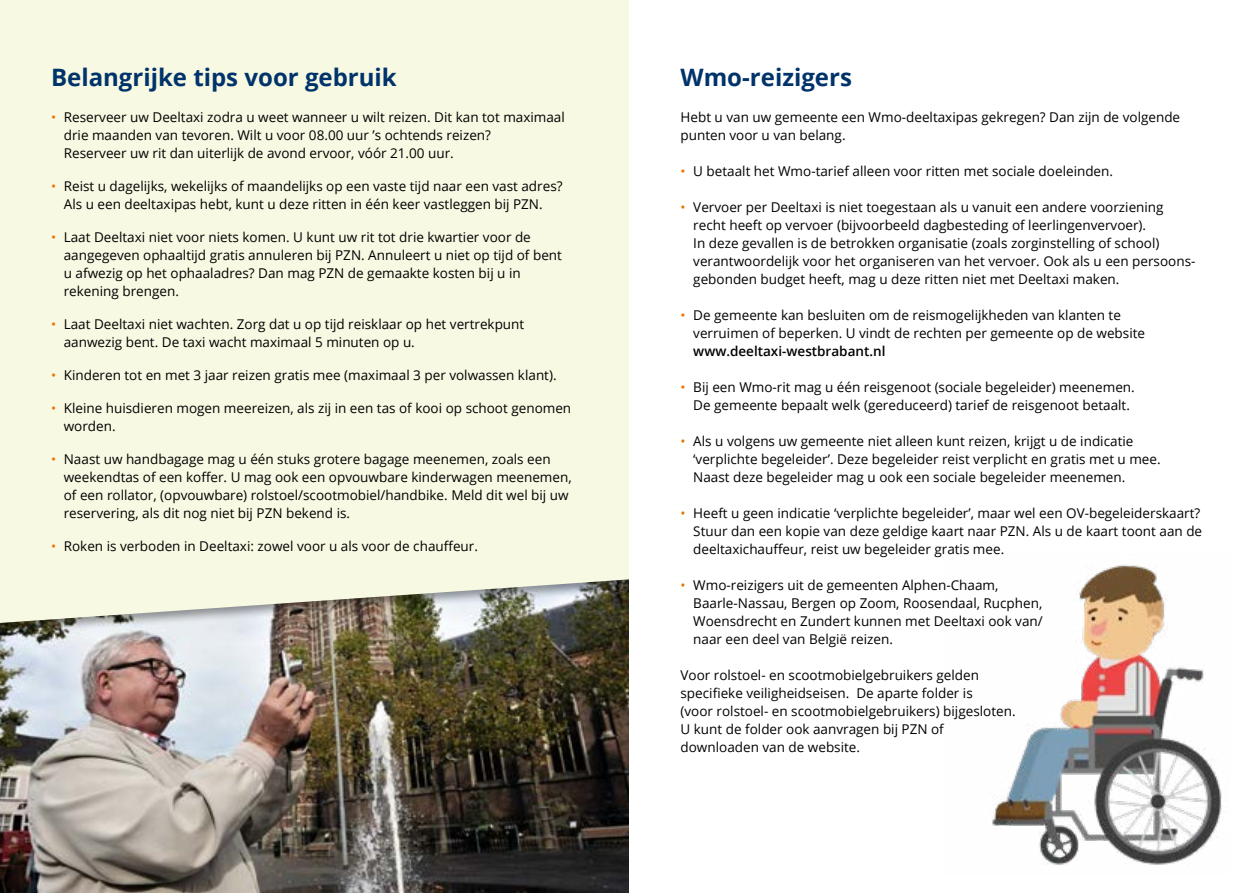
<style>
.page{position:relative;width:1259px;height:893px;background:#fff}
.page>*{position:absolute;margin:0;border:0;box-sizing:border-box;transform-origin:0 0}
.t1{font:700 24px "Open Sans";color:#00336a}
.t2{font:13.5px/18px "Open Sans";color:#000}
.t3{font:600 13.5px "Open Sans";color:#000}
.s1{color:#ee7203}
</style>
<div class="page">
<img style="left:0;top:680px;width:629px;height:213px">
<div style="left:0;top:0;width:1259px;height:680px;background:#000;opacity:.4"></div>
<div style="left:0;top:0;width:629px;height:623px;background:#f8f9e3"></div>
<div style="left:629px;top:0;width:630px;height:893px;background:#fff"></div>
<img style="left:992px;top:564px;width:230px;height:302px">
<h1 class="t1" style="left:51px;top:60px;width:347px">Belangrijke tips voor gebruik</h1>
<p class="t2" style="left:64px;top:108px;width:502px;text-indent:-13px"><span class="s1">•</span> Reserveer uw Deeltaxi zodra u weet wanneer u wilt reizen. Dit kan tot maximaal drie maanden van tevoren. Wilt u voor 08.00 uur ’s ochtends reizen?<br>Reserveer uw rit dan uiterlijk de avond ervoor, vóór 21.00 uur.</p>
<p class="t2" style="left:51px;top:177px;width:513px;text-align:center"><span class="s1">•</span> Reist u dagelijks, wekelijks of maandelijks op een vaste tijd naar een vast adres?<br>Als u een deeltaxipas hebt, kunt u deze ritten in één keer vastleggen bij PZN.</p>
<p class="t2" style="left:64px;top:228px;width:500px;text-indent:-13px"><span class="s1">•</span> Laat Deeltaxi niet voor niets komen. U kunt uw rit tot drie kwartier voor de aangegeven ophaaltijd gratis annuleren bij PZN. Annuleert u niet op tijd of bent u afwezig op het ophaaladres? Dan mag PZN de gemaakte kosten bij u in rekening brengen.</p>
<p class="t2" style="left:64px;top:315px;width:462px;text-indent:-13px"><span class="s1">•</span> Laat Deeltaxi niet wachten. Zorg dat u op tijd reisklaar op het vertrekpunt aanwezig bent. De taxi wacht maximaal 5 minuten op u.</p>
<p class="t2" style="left:51px;top:366px;width:507px"><span class="s1">•</span> Kinderen tot en met 3 jaar reizen gratis mee (maximaal 3 per volwassen klant).</p>
<p class="t2" style="left:64px;top:399px;width:509px;text-indent:-13px"><span class="s1">•</span> Kleine huisdieren mogen meereizen, als zij in een tas of kooi op schoot genomen worden.</p>
<p class="t2" style="left:64px;top:450px;width:509px;text-indent:-13px"><span class="s1">•</span> Naast uw handbagage mag u één stuks grotere bagage meenemen, zoals een weekendtas of een koffer. U mag ook een opvouwbare kinderwagen meenemen, of een rollator, (opvouwbare) rolstoel/scootmobiel/handbike. Meld dit wel bij uw reservering, als dit nog niet bij PZN bekend is.</p>
<p class="t2" style="left:51px;top:537px;width:428px"><span class="s1">•</span> Roken is verboden in Deeltaxi: zowel voor u als voor de chauffeur.</p>
<h1 class="t1" style="left:680px;top:60px;width:173px">Wmo-reizigers</h1>
<p class="t2" style="left:680px;top:108px;width:501px">Hebt u van uw gemeente een Wmo-deeltaxipas gekregen? Dan zijn de volgende punten voor u van belang.</p>
<p class="t2" style="left:680px;top:162px;width:434px"><span class="s1">•</span> U betaalt het Wmo-tarief alleen voor ritten met sociale doeleinden.</p>
<p class="t2" style="left:693px;top:198px;width:503px;text-indent:-13px"><span class="s1">•</span> Vervoer per Deeltaxi is niet toegestaan als u vanuit een andere voorziening recht heeft op vervoer (bijvoorbeeld dagbesteding of leerlingenvervoer).<br>In deze gevallen is de betrokken organisatie (zoals zorginstelling of school) verantwoordelijk voor het organiseren van het vervoer. Ook als u een persoons&shy;gebonden budget heeft, mag u deze ritten niet met Deeltaxi maken.</p>
<p class="t2" style="left:693px;top:306px;width:453px;text-indent:-13px"><span class="s1">•</span> De gemeente kan besluiten om de reismogelijkheden van klanten te verruimen of beperken. U vindt de rechten per gemeente op de website</p>
<p class="t3" style="left:693px;top:342px;width:194px">www.deeltaxi-westbrabant.nl</p>
<p class="t2" style="left:680px;top:378px;width:456px;text-align:center"><span class="s1">•</span> Bij een Wmo-rit mag u één reisgenoot (sociale begeleider) meenemen.<br>De gemeente bepaalt welk (gereduceerd) tarief de reisgenoot betaalt.</p>
<p class="t2" style="left:693px;top:432px;width:469px;text-indent:-13px"><span class="s1">•</span> Als u volgens uw gemeente niet alleen kunt reizen, krijgt u de indicatie ‘verplichte begeleider’. Deze begeleider reist verplicht en gratis met u mee.<br>Naast deze begeleider mag u ook een sociale begeleider meenemen.</p>
<p class="t2" style="left:693px;top:504px;width:510px;text-indent:-13px"><span class="s1">•</span> Heeft u geen indicatie ‘verplichte begeleider’, maar wel een OV-begeleiderskaart?<br>Stuur dan een kopie van deze geldige kaart naar PZN. Als u de kaart toont aan de deeltaxichauffeur, reist uw begeleider gratis mee.</p>
<p class="t2" style="left:693px;top:576px;width:351px;text-indent:-13px"><span class="s1">•</span> Wmo-reizigers uit de gemeenten Alphen-Chaam, Baarle-Nassau, Bergen op Zoom, Roosendaal, Rucphen, Woensdrecht en Zundert kunnen met Deeltaxi ook van/ naar een deel van België reizen.</p>
<p class="t2" style="left:680px;top:666px;width:336px">Voor rolstoel- en scootmobielgebruikers gelden specifieke veiligheidseisen. De aparte folder is<br>(voor rolstoel- en scootmobielgebruikers) bijgesloten.<br>U kunt de folder ook aanvragen bij PZN of downloaden van de website.</p>
</div>
